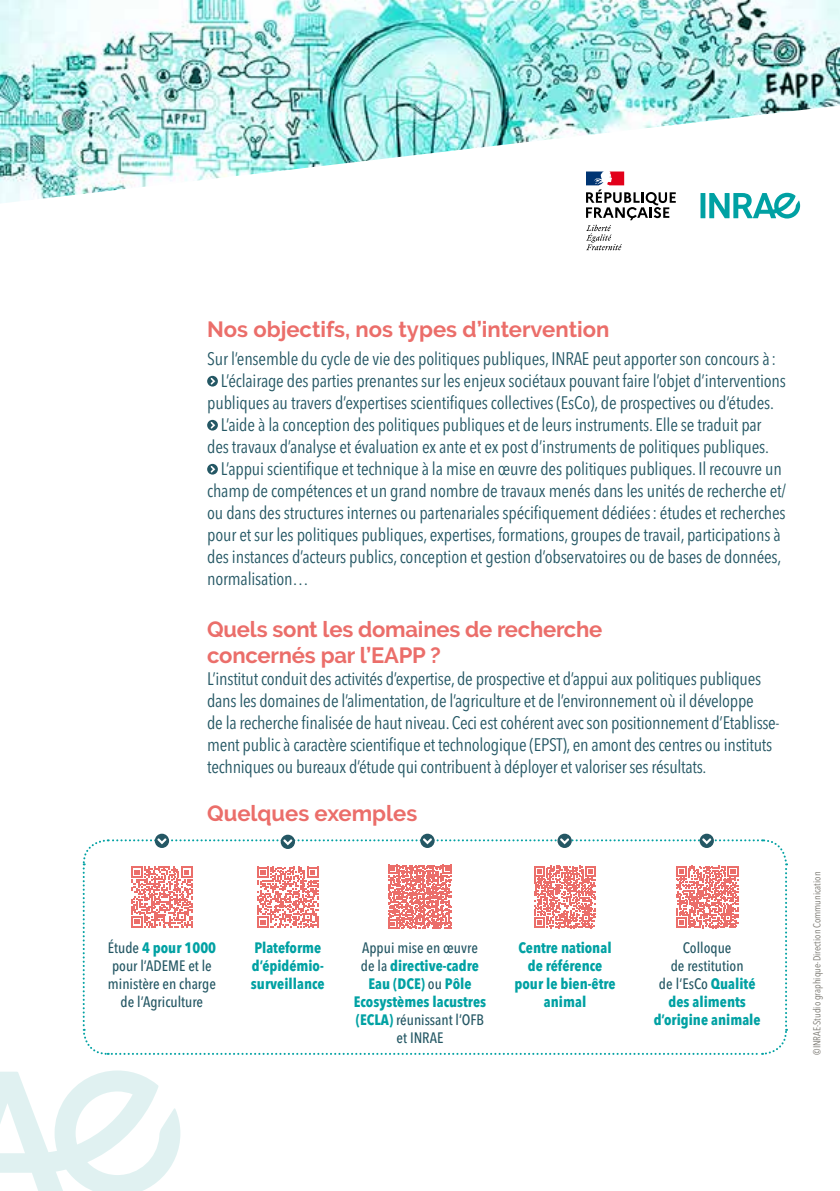
<style>
.page{position:relative;width:840px;height:1191px;background:#fff}
.page>*{position:absolute;margin:0;border:0;box-sizing:border-box;transform-origin:0 0}
.t1{font:700 22px/26px "Raleway";letter-spacing:-.01em;color:#eb6e6a}
.t2{font:condensed 18px/22px "Avenir Next LT Pro";letter-spacing:-.01em;color:#245764}
.t3{font:700 condensed 15px/18px "Avenir Next LT Pro";color:#00a1a3;text-align:center}
.t4{font:500 condensed 15px/18px "Avenir Next LT Pro";color:#245764;text-align:center}
.t5{font:condensed 10px "Avenir Next LT Pro";color:#78766f}
.s1{font-weight:700;color:#00a1a3}
.s2{font-weight:500;color:#245764}
</style>
<div class="page">
<img style="left:0;top:0;width:839px;height:105px">
<svg style="left:0;top:105px;width:839px;height:370px"></svg>
<div style="left:700px;top:193px;width:5px;height:25px;background:#00a1a3"></div>
<svg style="left:709px;top:193px;width:90px;height:25px"></svg>
<svg style="left:585px;top:171px;width:90px;height:79px"></svg>
<svg style="left:0;top:1070px;width:180px;height:121px"></svg>
<div style="left:207px;top:376px;width:11px;height:10px;background:#245764;border-radius:50%"></div>
<svg style="left:210px;top:378px;width:5px;height:6px"></svg>
<div style="left:207px;top:420px;width:11px;height:10px;background:#245764;border-radius:50%"></div>
<svg style="left:210px;top:422px;width:5px;height:6px"></svg>
<div style="left:207px;top:464px;width:11px;height:10px;background:#245764;border-radius:50%"></div>
<svg style="left:210px;top:466px;width:5px;height:6px"></svg>
<svg style="left:280px;top:834px;width:15px;height:15px"></svg>
<svg style="left:420px;top:833px;width:14px;height:15px"></svg>
<svg style="left:557px;top:833px;width:14px;height:15px"></svg>
<svg style="left:699px;top:833px;width:14px;height:15px"></svg>
<svg style="left:155px;top:833px;width:14px;height:15px"></svg>
<svg style="left:82px;top:838px;width:705px;height:217px"></svg>
<p class="t1" style="left:207px;top:316px;width:403px">Nos objectifs, nos types d’intervention</p>
<p class="t2" style="left:207px;top:347px;width:570px">Sur l’ensemble du cycle de vie des politiques publiques, INRAE peut apporter son concours à :</p>
<p class="t2" style="left:221px;top:369px;width:566px">L’éclairage des parties prenantes sur les enjeux sociétaux pouvant faire l’objet d’interventions</p>
<p class="t2" style="left:207px;top:391px;width:568px">publiques au travers d’expertises scientifiques collectives (EsCo), de prospectives ou d’études.</p>
<p class="t2" style="left:221px;top:413px;width:542px">L’aide à la conception des politiques publiques et de leurs instruments. Elle se traduit par</p>
<p class="t2" style="left:207px;top:435px;width:563px">des travaux d’analyse et évaluation ex ante et ex post d’instruments de politiques publiques.</p>
<p class="t2" style="left:221px;top:457px;width:562px">L’appui scientifique et technique à la mise en œuvre des politiques publiques. Il recouvre un</p>
<p class="t2" style="left:207px;top:479px;width:580px">champ de compétences et un grand nombre de travaux menés dans les unités de recherche et/</p>
<p class="t2" style="left:207px;top:501px;width:579px">ou dans des structures internes ou partenariales spécifiquement dédiées: études et recherches</p>
<p class="t2" style="left:207px;top:523px;width:574px">pour et sur les politiques publiques, expertises, formations, groupes de travail, participations à</p>
<p class="t2" style="left:207px;top:545px;width:575px">des instances d’acteurs publics, conception et gestion d’observatoires ou de bases de données,</p>
<p class="t2" style="left:207px;top:567px;width:103px">normalisation…</p>
<p class="t1" style="left:207px;top:616px;width:396px">Quels sont les domaines de recherche concernés par l’EAPP ?</p>
<p class="t2" style="left:207px;top:667px;width:573px">L’institut conduit des activités d’expertise, de prospective et d’appui aux politiques publiques dans les domaines de l’alimentation, de l’agriculture et de l’environnement où il développe<br>de la recherche finalisée de haut niveau. Ceci est cohérent avec son positionnement d’Etablisse&shy;ment public à caractère scientifique et technologique (EPST), en amont des centres ou instituts techniques ou bureaux d’étude qui contribuent à déployer et valoriser ses résultats.</p>
<p class="t1" style="left:207px;top:800px;width:211px">Quelques exemples</p>
<p class="t4" style="left:108px;top:939px;width:110px">Étude <span class="s1">4 pour 1000 </span>pour l’ADEME et le ministère en charge de l’Agriculture</p>
<p class="t3" style="left:353px;top:938px;width:134px"><span class="s2">Appui mise en œuvre de la</span> directive-cadre<br>Eau (DCE) <span class="s2">ou</span> Pôle<br>Ecosystèmes lacustres (ECLA) <span class="s2">réunissant l’OFB et INRAE</span></p>
<p class="t3" style="left:251px;top:939px;width:75px;text-align:left">Plateforme d’épidémio&shy;surveillance</p>
<p class="t3" style="left:514px;top:939px;width:102px">Centre national de référence pour le bien-être animal</p>
<p class="t3" style="left:653px;top:939px;width:108px"><span class="s2">Colloque<br>de restitution<br>de l’EsCo</span> Qualité des aliments d’origine animale</p>
<p class="t5" style="left:810px;top:1054px;width:185px;rotate:-90deg">©INRAE-Studio graphique-Direction Communication</p>
</div>
